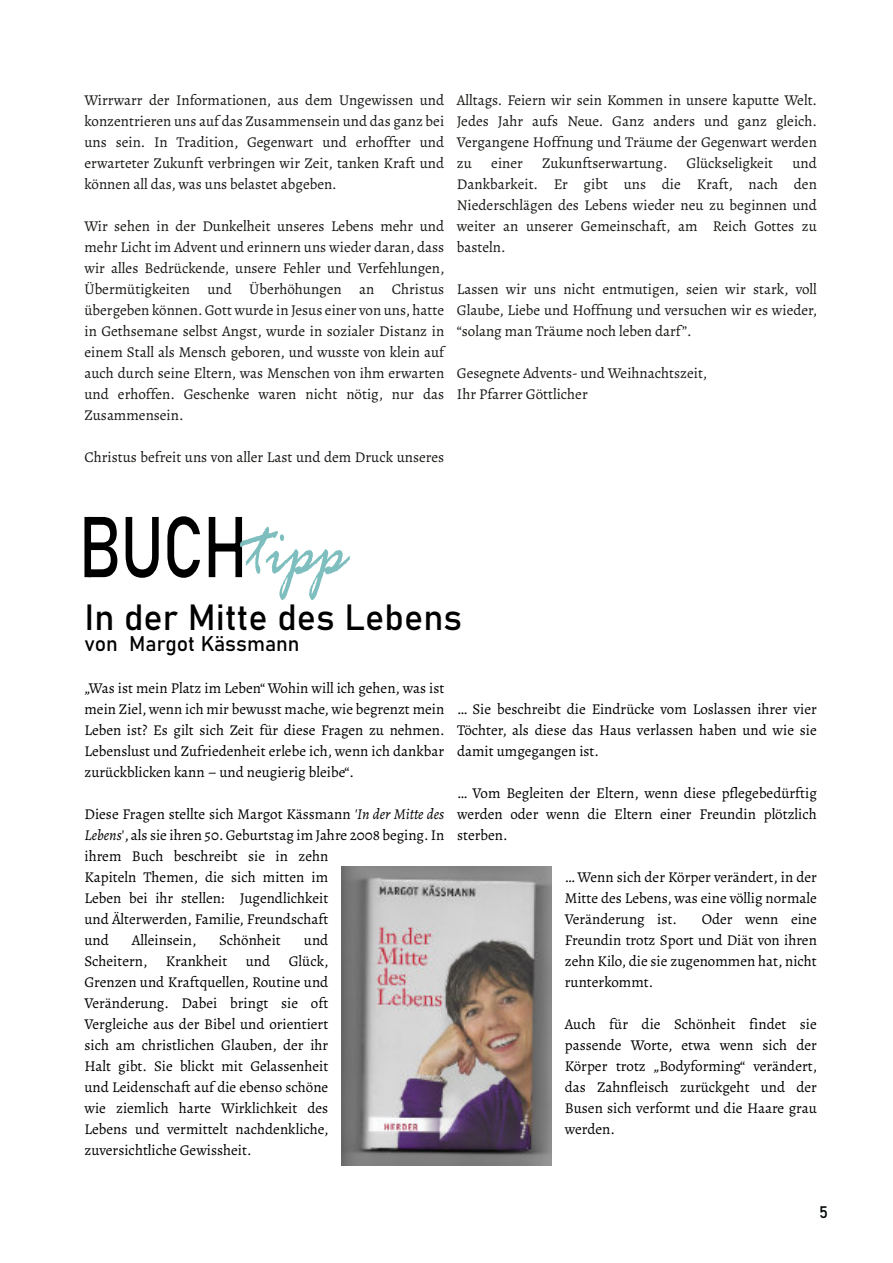
<style>
.page{position:relative;width:893px;height:1263px;background:#fff}
.page>*{position:absolute;margin:0;border:0;box-sizing:border-box;transform-origin:0 0}
.t1{font:84.75px "Bahnschrift";color:#000;scale:.78 1}
.t2{font:36px "Bahnschrift";color:#000}
.t3{font:21px "Bahnschrift";color:#000}
.t4{font:16.5px "Bahnschrift";color:#000706}
.t5{font:15px/21px "Alegreya";color:#000;text-align:justify}
.t6{font:15px/21px "Alegreya";color:#181715;text-align:justify}
.s1{font-family:"Rage";font-style:italic;color:#7fbebe}
.s2{font-style:italic}
</style>
<div class="page">
<img style="left:341px;top:867px;width:211px;height:298px">
<p class="t6" style="left:84px;top:89px;width:361px">Wirrwarr der Informationen, aus dem Ungewissen und konzentrieren uns auf das Zusammensein und das ganz bei uns sein. In Tradition, Gegenwart und erhoffter und erwarteter Zukunft verbringen wir Zeit, tanken Kraft und können all das, was uns belastet abgeben.</p>
<p class="t6" style="left:84px;top:215px;width:362px">Wir sehen in der Dunkelheit unseres Lebens mehr und mehr Licht im Advent und erinnern uns wieder daran, dass wir alles Bedrückende, unsere Fehler und Verfehlungen, Übermütigkeiten und Überhöhungen an Christus übergeben können. Gott wurde in Jesus einer von uns, hatte in Gethsemane selbst Angst, wurde in sozialer Distanz in einem Stall als Mensch geboren, und wusste von klein auf auch durch seine Eltern, was Menschen von ihm erwarten und erhoffen. Geschenke waren nicht nötig, nur das Zusammensein.</p>
<p class="t6" style="left:84px;top:446px;width:361px">Christus befreit uns von aller Last und dem Druck unseres</p>
<p class="t6" style="left:457px;top:89px;width:362px">Alltags. Feiern wir sein Kommen in unsere kaputte Welt.<br>Jedes Jahr aufs Neue. Ganz anders und ganz gleich.<br>Vergangene Hoffnung und Träume der Gegenwart werden zu</p>
<p class="t6" style="left:457px;top:152px;width:361px;text-indent:335px">und Dankbarkeit. Er gibt uns die Kraft, nach den Niederschlägen des Lebens wieder neu zu beginnen und weiter an unserer Gemeinschaft, am Reich Gottes zu basteln.</p>
<p class="t6" style="left:457px;top:278px;width:362px">Lassen wir uns nicht entmutigen, seien wir stark, voll Glaube, Liebe und Hoffnung und versuchen wir es wieder, “solang man Träume noch leben darf”.</p>
<p class="t6" style="left:457px;top:362px;width:252px">Gesegnete Advents- und Weihnachtszeit,<br>Ihr Pfarrer Göttlicher</p>
<p class="t6" style="left:491px;top:152px;width:33px">einer</p>
<p class="t6" style="left:542px;top:152px;width:127px">Zukunftserwartung.</p>
<p class="t6" style="left:687px;top:152px;width:88px">Glückseligkeit</p>
<h1 class="t1" style="left:79px;top:510px;width:344px">BUCH<span class="s1">tipp</span></h1>
<h2 class="t2" style="left:84px;top:601px;width:379px">In der Mitte des Lebens</h2>
<h3 class="t3" style="left:84px;top:634px;width:217px">von Margot Kässmann</h3>
<p class="t5" style="left:84px;top:677px;width:362px">„Was ist mein Platz im Leben“ Wohin will ich gehen, was ist mein Ziel, wenn ich mir bewusst mache, wie begrenzt mein Leben ist? Es gilt sich Zeit für diese Fragen zu nehmen.<br>Lebenslust und Zufriedenheit erlebe ich, wenn ich dankbar zurückblicken kann – und neugierig bleibe“.</p>
<p class="t5" style="left:84px;top:803px;width:361px;text-align:left">Diese Fragen stellte sich Margot Kässmann <span class="s2">'In der Mitte des Lebens</span>', als sie ihren 50. Geburtstag im Jahre 2008 beging. In ihrem Buch beschreibt sie in zehn<br>Kapiteln Themen, die sich mitten im<br>Leben bei ihr stellen: Jugendlichkeit<br>und Älterwerden, Familie, Freundschaft<br>und</p>
<p class="t5" style="left:84px;top:929px;width:246px;text-indent:219px">und Scheitern, Krankheit und Glück, Grenzen und Kraftquellen, Routine und Veränderung. Dabei bringt sie oft Vergleiche aus der Bibel und orientiert sich am christlichen Glauben, der ihr Halt gibt. Sie blickt mit Gelassenheit und Leidenschaft auf die ebenso schöne wie ziemlich harte Wirklichkeit des Lebens und vermittelt nachdenkliche, zuversichtliche Gewissheit.</p>
<p class="t5" style="left:132px;top:929px;width:66px">Alleinsein,</p>
<p class="t5" style="left:219px;top:929px;width:63px">Schönheit</p>
<p class="t5" style="left:457px;top:698px;width:361px">… Sie beschreibt die Eindrücke vom Loslassen ihrer vier Töchter, als diese das Haus verlassen haben und wie sie damit umgegangen ist.</p>
<p class="t5" style="left:457px;top:782px;width:361px">… Vom Begleiten der Eltern, wenn diese pflegebedürftig werden oder wenn die Eltern einer Freundin plötzlich sterben.</p>
<p class="t5" style="left:565px;top:866px;width:254px">… Wenn sich der Körper verändert, in der Mitte des Lebens, was eine völlig normale Veränderung ist.</p>
<p class="t5" style="left:565px;top:908px;width:254px;text-indent:137px">Oder wenn eine Freundin trotz Sport und Diät von ihren zehn Kilo, die sie zugenommen hat, nicht runterkommt.</p>
<p class="t5" style="left:565px;top:1013px;width:254px">Auch für die Schönheit findet sie passende Worte, etwa wenn sich der Körper trotz „Bodyforming“ verändert, das Zahnfleisch zurückgeht und der Busen sich verformt und die Haare grau werden.</p>
<p class="t4" style="left:819px;top:1205px;width:10px">5</p>
</div>
